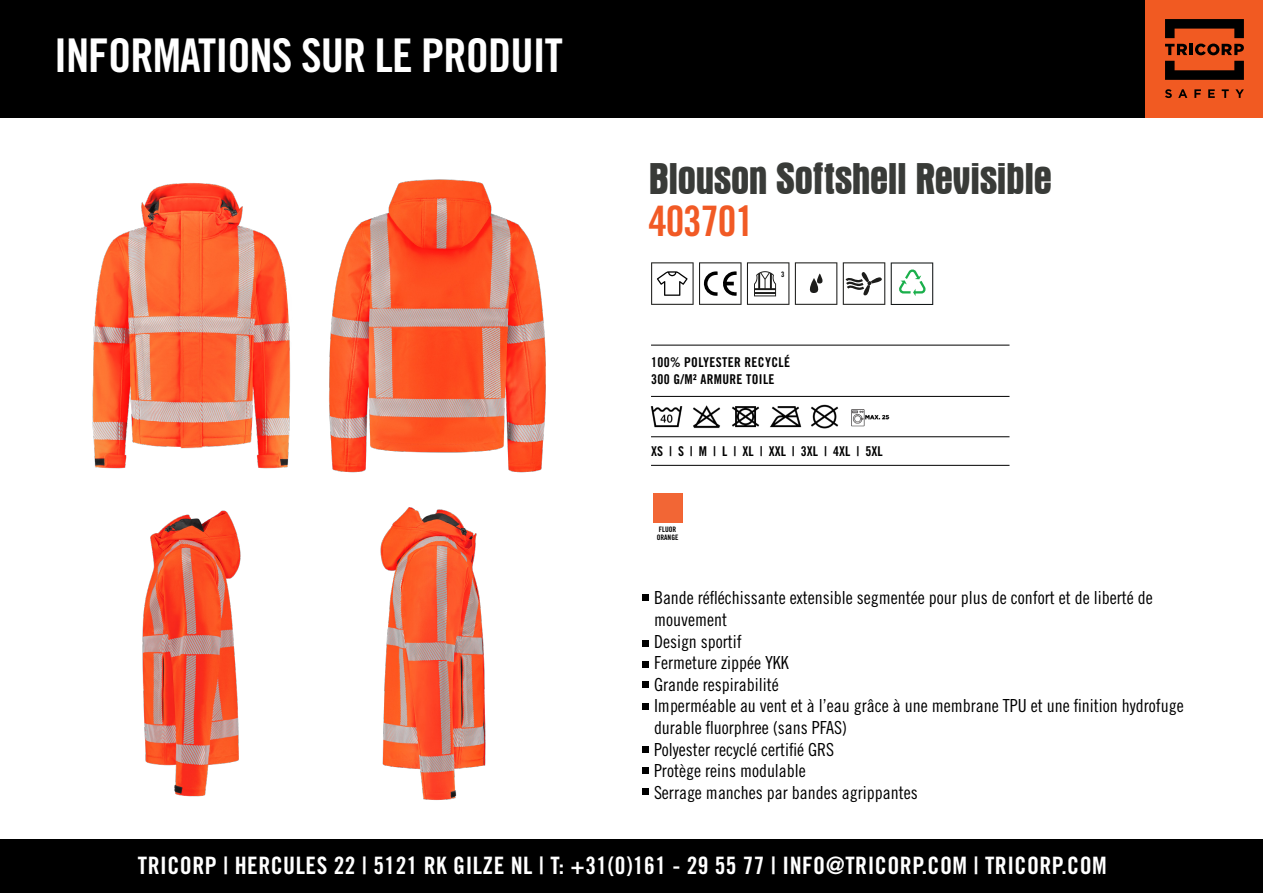
<style>
.page{position:relative;width:1263px;height:893px;background:#fff}
.page>*{position:absolute;margin:0;border:0;box-sizing:border-box;transform-origin:0 0}
.t1{font:46.5px "Trade Gothic LT Std Bd Cn 20";letter-spacing:-.02em;color:#fff}
.t2{font:700 condensed 45px "Aurora BT";letter-spacing:-.025em;color:#393b38}
.t3{font:42px "Trade Gothic LT Std Bd Cn 20";letter-spacing:-.03em;color:#f15a25}
.t4{font:24px "Trade Gothic LT Std Bd Cn 20";letter-spacing:.02em;color:#fff}
.t5{font:18px/21.6px "Trade Gothic LT Std Cn 18";color:#000}
.t6{font:13.5px/16.5px "Trade Gothic LT Std Bd Cn 20";letter-spacing:.025em;color:#000}
.t7{font:13.5px "Trade Gothic LT Std Bd Cn 20";color:#000}
.t8{font:7.5px/7.5px "Trade Gothic LT Std Bd Cn 20";color:#000}
</style>
<div class="page">
<div style="left:0;top:0;width:1263px;height:117px;background:#000"></div>
<div style="left:1146px;top:0;width:117px;height:117px;background:#f15a22"></div>
<svg style="left:1165px;top:44px;width:79px;height:11px"></svg>
<svg style="left:1165px;top:19px;width:79px;height:19px"></svg>
<svg style="left:1165px;top:61px;width:79px;height:19px"></svg>
<svg style="left:1165px;top:89px;width:7px;height:9px"></svg>
<svg style="left:1178px;top:89px;width:9px;height:9px"></svg>
<svg style="left:1194px;top:89px;width:7px;height:9px"></svg>
<svg style="left:1208px;top:89px;width:7px;height:9px"></svg>
<svg style="left:1222px;top:89px;width:7px;height:9px"></svg>
<svg style="left:1235px;top:89px;width:9px;height:9px"></svg>
<img style="left:92px;top:183px;width:194px;height:286px">
<img style="left:286px;top:179px;width:260px;height:294px">
<hr style="left:651px;top:345px;width:358px;height:1px;background:#000">
<hr style="left:651px;top:396px;width:358px;height:1px;background:#000">
<hr style="left:651px;top:436px;width:358px;height:1px;background:#000">
<hr style="left:651px;top:465px;width:358px;height:1px;background:#000">
<img style="left:650px;top:406px;width:33px;height:22px">
<img style="left:693px;top:405px;width:28px;height:24px">
<img style="left:732px;top:406px;width:28px;height:22px">
<img style="left:770px;top:406px;width:32px;height:22px">
<img style="left:811px;top:404px;width:28px;height:25px">
<img style="left:851px;top:409px;width:39px;height:17px">
<img style="left:653px;top:493px;width:29px;height:29px">
<svg style="left:651px;top:262px;width:90px;height:43px"></svg>
<svg style="left:747px;top:262px;width:42px;height:43px"></svg>
<svg style="left:795px;top:262px;width:42px;height:43px"></svg>
<svg style="left:843px;top:262px;width:42px;height:43px"></svg>
<svg style="left:891px;top:262px;width:42px;height:43px"></svg>
<img style="left:142px;top:510px;width:99px;height:287px">
<img style="left:380px;top:507px;width:106px;height:293px">
<div style="left:0;top:839px;width:1263px;height:54px;background:#000"></div>
<svg style="left:642px;top:595px;width:6px;height:6px"></svg>
<svg style="left:642px;top:704px;width:6px;height:6px"></svg>
<svg style="left:642px;top:767px;width:6px;height:6px"></svg>
<svg style="left:642px;top:661px;width:6px;height:6px"></svg>
<svg style="left:642px;top:682px;width:6px;height:6px"></svg>
<svg style="left:642px;top:746px;width:6px;height:6px"></svg>
<svg style="left:642px;top:641px;width:6px;height:6px"></svg>
<svg style="left:642px;top:789px;width:6px;height:6px"></svg>
<h1 class="t1" style="left:54px;top:28px;width:510px">INFORMATIONS SUR LE PRODUIT</h1>
<h2 class="t2" style="left:648px;top:153px;width:405px">Blouson Softshell Revisible</h2>
<h3 class="t3" style="left:648px;top:196px;width:107px">403701</h3>
<p class="t8" style="left:781px;top:270px;width:5px">3</p>
<p class="t6" style="left:651px;top:354px;width:141px">100% POLYESTER RECYCLÉ<br>300 G/M² ARMURE TOILE</p>
<p class="t7" style="left:651px;top:443px;width:233px">XS | S | M | L | XL | XXL | 3XL | 4XL | 5XL</p>
<p class="t8" style="left:657px;top:526px;width:23px">FLUOR<br>ORANGE</p>
<p class="t5" style="left:654px;top:587px;width:531px">Bande réfléchissante extensible segmentée pour plus de confort et de liberté de mouvement<br>Design sportif<br>Fermeture zippée YKK<br>Grande respirabilité<br>Imperméable au vent et à l’eau grâce à une membrane TPU et une finition hydrofuge durable fluorphree (sans PFAS)<br>Polyester recyclé certifié GRS<br>Protège reins modulable<br>Serrage manches par bandes agrippantes</p>
<h3 class="t4" style="left:138px;top:851px;width:970px">TRICORP | HERCULES 22 | 5121 RK GILZE NL | T: +31(0)161 - 29 55 77 | INFO@TRICORP.COM | TRICORP.COM</h3>
</div>
